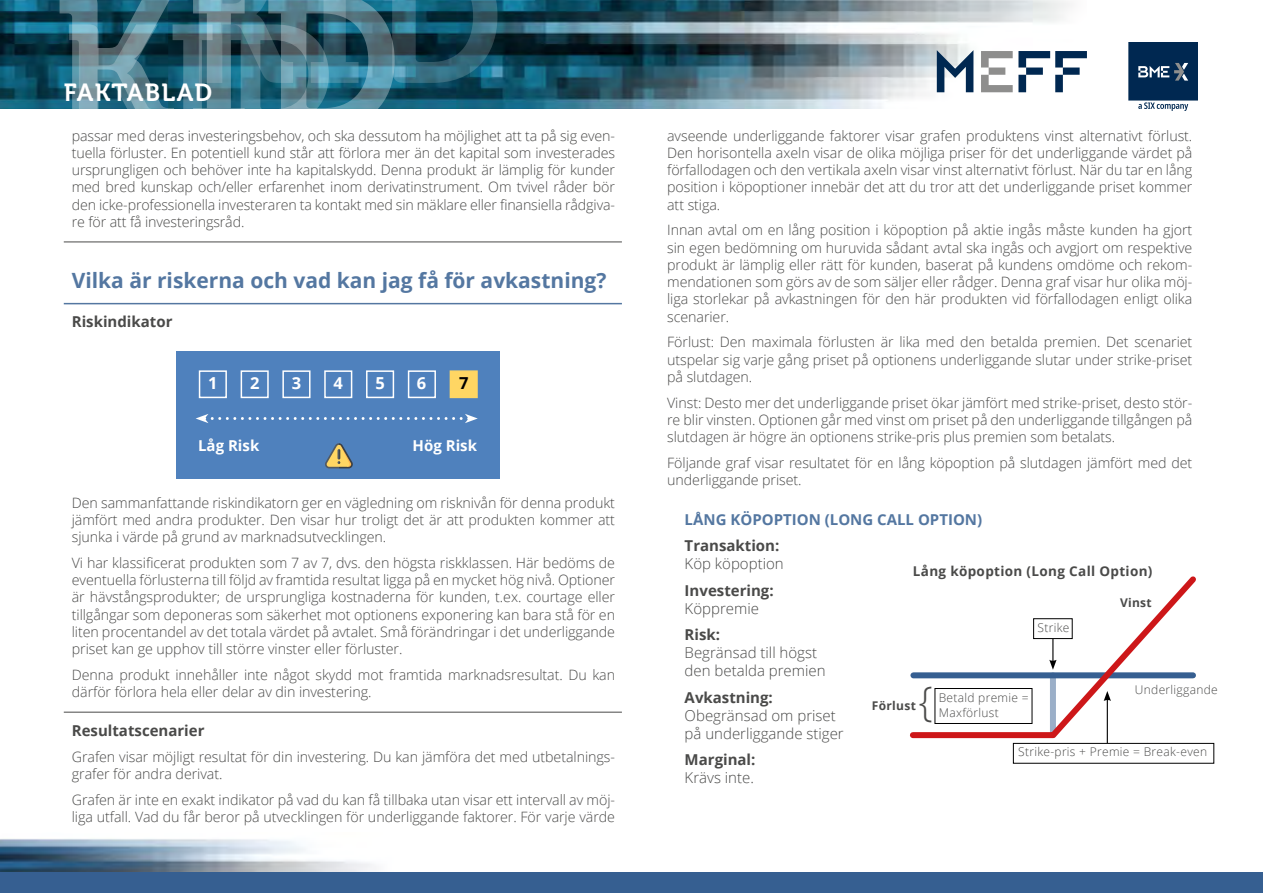
<style>
.page{position:relative;width:1263px;height:893px;background:#fff}
.page>*{position:absolute;margin:0;border:0;box-sizing:border-box;transform-origin:0 0}
.t1{font:300 40.8px "Open Sans";color:#4a4a49}
.t2{font:24.6px "Museo 700";letter-spacing:.05em;color:#fff}
.t3{font:700 21px "Open Sans";color:#5477a1}
.t4{font:700 16.5px "Open Sans";color:#fff}
.t5{font:700 16.5px "Open Sans";color:#000}
.t6{font:300 15px/18px "Open Sans";color:#4a4a49}
.t7{font:700 15px "Open Sans";color:#4a4a49}
.t8{font:700 15px "Open Sans";color:#5477a1}
.t9{font:700 15px "Open Sans";color:#fff}
.t10{font:300 14.25px/17.2px "Open Sans";letter-spacing:-.005em;color:#4a4a49;text-align:justify}
.t11{font:700 13.5px "Open Sans";letter-spacing:.025em;color:#4a4a49}
.t12{font:300 12px/15px "Open Sans";letter-spacing:.025em;color:#4a4a49}
.t13{font:700 12px "Open Sans";letter-spacing:.025em;color:#4a4a49}
</style>
<div class="page">
<img style="left:0;top:0;width:1070px;height:109px">
<svg style="left:60px;top:0;width:437px;height:109px;background:#386b7c"></svg>
<svg style="left:1128px;top:42px;width:70px;height:69px;background:#2f4f70"></svg>
<svg style="left:937px;top:50px;width:36px;height:42px"></svg>
<svg style="left:981px;top:51px;width:106px;height:41px"></svg>
<img style="left:0;top:839px;width:501px;height:34px">
<hr style="left:64px;top:303px;width:558px;height:1px;background:#5477a1">
<hr style="left:64px;top:712px;width:558px;height:1px;background:#4a4a49">
<div style="left:0;top:873px;width:1263px;height:20px;background:#365f91"></div>
<div style="left:176px;top:352px;width:324px;height:127px;background:#4f81bd"></div>
<div style="left:199px;top:370px;width:28px;height:28px;border:2px solid #fff"></div>
<div style="left:282px;top:370px;width:28px;height:28px;border:2px solid #fff"></div>
<div style="left:408px;top:370px;width:28px;height:28px;border:2px solid #fff"></div>
<div style="left:241px;top:370px;width:28px;height:28px;border:2px solid #fff"></div>
<div style="left:366px;top:370px;width:28px;height:28px;border:2px solid #fff"></div>
<div style="left:324px;top:370px;width:28px;height:28px;border:2px solid #fff"></div>
<div style="left:450px;top:370px;width:28px;height:28px;background:#ffd663;border:2px solid #ffd663"></div>
<svg style="left:196px;top:414px;width:282px;height:9px"></svg>
<svg style="left:325px;top:443px;width:28px;height:25px"></svg>
<svg style="left:910px;top:576px;width:286px;height:165px"></svg>
<hr style="left:1107px;top:699px;width:1px;height:44px;background:#000">
<svg style="left:1104px;top:691px;width:7px;height:10px"></svg>
<svg style="left:1049px;top:639px;width:7px;height:31px"></svg>
<div style="left:1013px;top:743px;width:201px;height:20px;border:1px solid #000"></div>
<div style="left:1033px;top:618px;width:39px;height:21px;border:1px solid #000"></div>
<div style="left:935px;top:688px;width:97px;height:36px;border:1px solid #000"></div>
<hr style="left:64px;top:242px;width:558px;height:1px;background:#4a4a49">
<h2 class="t2" style="left:64px;top:79px;width:150px">FAKTABLAD</h2>
<p class="t10" style="left:72px;top:126px;width:545px">passar med deras investeringsbehov, och ska dessutom ha möjlighet att ta på sig even&shy;tuella förluster. En potentiell kund står att förlora mer än det kapital som investerades ursprungligen och behöver inte ha kapitalskydd. Denna produkt är lämplig för kunder med bred kunskap och/eller erfarenhet inom derivatinstrument. Om tvivel råder bör den icke-professionella investeraren ta kontakt med sin mäklare eller finansiella rådgiva&shy;re för att få investeringsråd.</p>
<h3 class="t3" style="left:72px;top:266px;width:536px">Vilka är riskerna och vad kan jag få för avkastning?</h3>
<p class="t7" style="left:72px;top:311px;width:102px">Riskindikator</p>
<p class="t4" style="left:208px;top:372px;width:11px">1</p>
<p class="t4" style="left:250px;top:372px;width:11px">2</p>
<p class="t4" style="left:292px;top:372px;width:11px">3</p>
<p class="t4" style="left:334px;top:372px;width:11px">4</p>
<p class="t4" style="left:376px;top:372px;width:11px">5</p>
<p class="t4" style="left:417px;top:372px;width:11px">6</p>
<p class="t5" style="left:459px;top:372px;width:11px">7</p>
<p class="t9" style="left:198px;top:435px;width:63px">Låg Risk</p>
<p class="t9" style="left:413px;top:435px;width:66px">Hög Risk</p>
<p class="t10" style="left:72px;top:493px;width:545px">Den sammanfattande riskindikatorn ger en vägledning om risknivån för denna produkt jämfört med andra produkter. Den visar hur troligt det är att produkten kommer att sjunka i värde på grund av marknadsutvecklingen.</p>
<p class="t10" style="left:72px;top:554px;width:545px">Vi har klassificerat produkten som 7 av 7, dvs. den högsta riskklassen. Här bedöms de eventuella förlusterna till följd av framtida resultat ligga på en mycket hög nivå. Optioner är hävstångsprodukter; de ursprungliga kostnaderna för kunden, t.ex. courtage eller tillgångar som deponeras som säkerhet mot optionens exponering kan bara stå för en liten procentandel av det totala värdet på avtalet. Små förändringar i det underliggande priset kan ge upphov till större vinster eller förluster.</p>
<p class="t10" style="left:72px;top:666px;width:545px">Denna produkt innehåller inte något skydd mot framtida marknadsresultat. Du kan därför förlora hela eller delar av din investering.</p>
<p class="t7" style="left:72px;top:720px;width:134px">Resultatscenarier</p>
<p class="t10" style="left:72px;top:748px;width:545px">Grafen visar möjligt resultat för din investering. Du kan jämföra det med utbetalnings&shy;grafer för andra derivat.</p>
<p class="t10" style="left:72px;top:791px;width:545px">Grafen är inte en exakt indikator på vad du kan få tillbaka utan visar ett intervall av möj&shy;liga utfall. Vad du får beror på utvecklingen för underliggande faktorer. För varje värde</p>
<p class="t10" style="left:667px;top:126px;width:527px">avseende underliggande faktorer visar grafen produktens vinst alternativt förlust.<br>Den horisontella axeln visar de olika möjliga priser för det underliggande värdet på förfallodagen och den vertikala axeln visar vinst alternativt förlust. När du tar en lång position i köpoptioner innebär det att du tror att det underliggande priset kommer att stiga.</p>
<p class="t10" style="left:667px;top:221px;width:527px">Innan avtal om en lång position i köpoption på aktie ingås måste kunden ha gjort sin egen bedömning om huruvida sådant avtal ska ingås och avgjort om respektive produkt är lämplig eller rätt för kunden, baserat på kundens omdöme och rekom&shy;mendationen som görs av de som säljer eller rådger. Denna graf visar hur olika möj&shy;liga storlekar på avkastningen för den här produkten vid förfallodagen enligt olika scenarier.</p>
<p class="t10" style="left:667px;top:333px;width:527px">Förlust: Den maximala förlusten är lika med den betalda premien. Det scenariet utspelar sig varje gång priset på optionens underliggande slutar under strike-priset på slutdagen.</p>
<p class="t10" style="left:667px;top:393px;width:527px">Vinst: Desto mer det underliggande priset ökar jämfört med strike-priset, desto stör&shy;re blir vinsten. Optionen går med vinst om priset på den underliggande tillgången på slutdagen är högre än optionens strike-pris plus premien som betalats.</p>
<p class="t10" style="left:667px;top:454px;width:527px">Följande graf visar resultatet för en lång köpoption på slutdagen jämfört med det underliggande priset.</p>
<p class="t8" style="left:685px;top:509px;width:299px">LÅNG KÖPOPTION (LONG CALL OPTION)</p>
<p class="t7" style="left:685px;top:535px;width:96px">Transaktion:</p>
<p class="t6" style="left:685px;top:554px;width:101px">Köp köpoption</p>
<p class="t7" style="left:685px;top:580px;width:91px">Investering:</p>
<p class="t6" style="left:685px;top:599px;width:76px">Köppremie</p>
<p class="t7" style="left:685px;top:624px;width:37px">Risk:</p>
<p class="t6" style="left:685px;top:643px;width:142px">Begränsad till högst den betalda premien</p>
<p class="t7" style="left:685px;top:687px;width:90px">Avkastning:</p>
<p class="t6" style="left:685px;top:706px;width:161px">Obegränsad om priset på underliggande stiger</p>
<p class="t7" style="left:685px;top:749px;width:72px">Marginal:</p>
<p class="t6" style="left:685px;top:768px;width:71px">Krävs inte.</p>
<p class="t11" style="left:913px;top:561px;width:241px">Lång köpoption (Long Call Option)</p>
<p class="t13" style="left:1120px;top:594px;width:33px">Vinst</p>
<p class="t12" style="left:1037px;top:620px;width:33px">Strike</p>
<p class="t12" style="left:1135px;top:682px;width:84px">Underliggande</p>
<h1 class="t1" style="left:918px;top:674px;width:16px">{</h1>
<p class="t12" style="left:939px;top:690px;width:91px">Betald premie =<br>Maxförlust</p>
<p class="t13" style="left:872px;top:697px;width:45px">Förlust</p>
<p class="t12" style="left:1018px;top:744px;width:190px">Strike-pris + Premie = Break-even</p>
</div>
